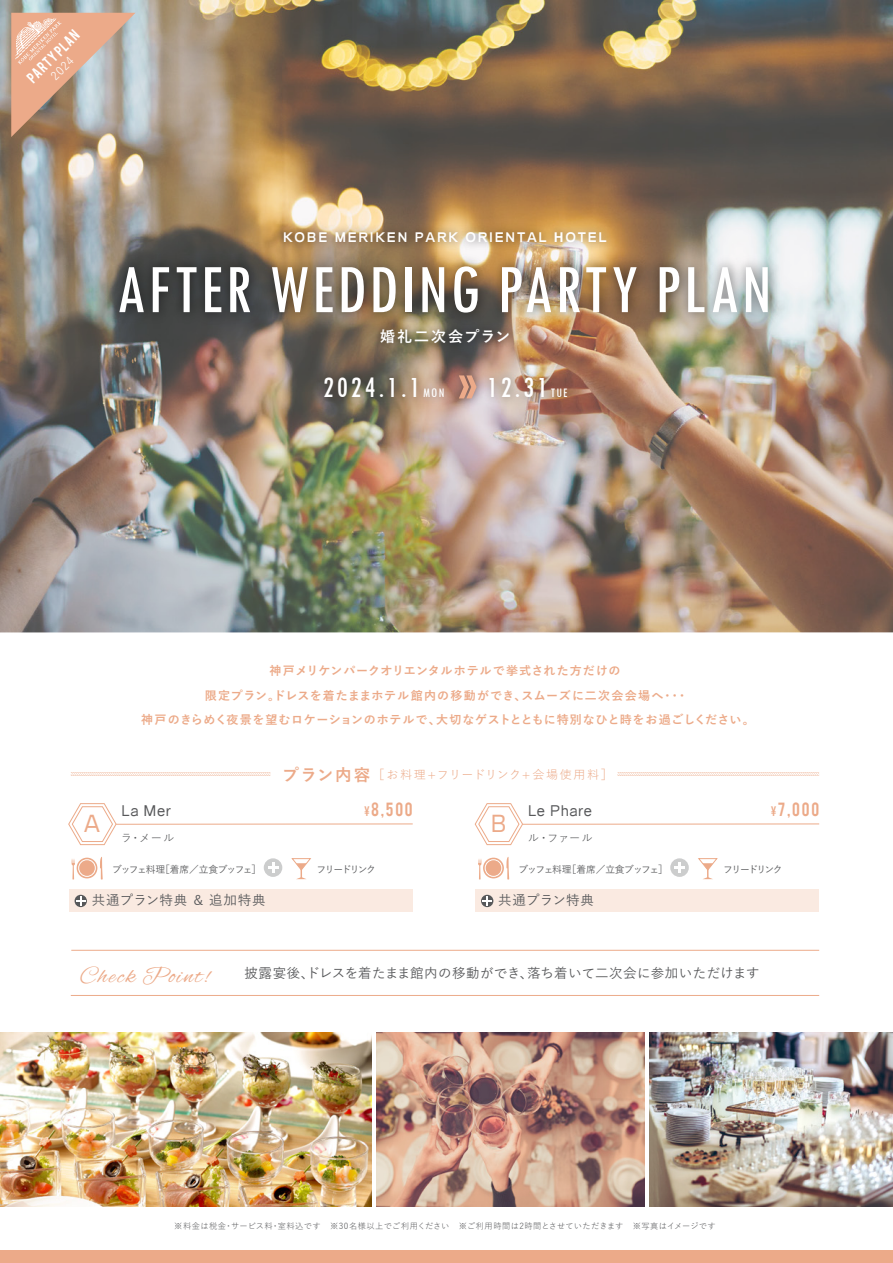
<style>
.page{position:relative;width:893px;height:1263px;background:#fff}
.page>*{position:absolute;margin:0;border:0;box-sizing:border-box;transform-origin:0 0}
.t1{font:condensed 72.3px "Tw Cen";letter-spacing:.025em;color:#fff}
.t2{font:condensed 30.45px "Tw Cen";letter-spacing:.09em;color:#fff}
.t3{font:24px "Alex Brush";letter-spacing:.07em;color:#ecaa89}
.t4{font:24px "Catriel";color:#ecaa89}
.t5{font:15px "Catriel";letter-spacing:.03em;color:#57585a}
.t6{font:15px "Bebas";letter-spacing:.12em;color:#ecaa89}
.t7{font:700 15px "Yu Gothic";letter-spacing:.13em;color:#fff}
.t8{font:500 13.5px "Yu Gothic";letter-spacing:.02em;color:#57585a}
.t9{font:700 13.5px "Catriel";letter-spacing:.13em;color:#fff}
.t10{font:500 13.5px "Yu Gothic";letter-spacing:.06em;color:#57585a}
.t11{font:condensed 13.5px "Tw Cen";letter-spacing:.09em;color:#fff}
.t12{font:12.15px "Bebas";color:#fff}
.t13{font:700 12px/24.3px "Yu Gothic";letter-spacing:.065em;color:#ecaa89;text-align:center}
.t14{font:12px "Yu Gothic";letter-spacing:.085em;color:#ecaa89}
.t15{font:11.25px "Yu Gothic";letter-spacing:.035em;color:#57585a}
.t16{font:11.25px "Yu Gothic";color:#fff}
.t17{font:500 9.75px "Yu Gothic";letter-spacing:-.1em;color:#57585a}
.t18{font:500 9.75px "Yu Gothic";letter-spacing:-.14em;color:#57585a}
.t19{font:8.25px "Yu Gothic";letter-spacing:.045em;color:#57585a}
.s1{font-weight:700;font-size:16.5px}
.s2{font-family:"DIN Condensed";font-weight:700;font-size:13.5px}
</style>
<div class="page">
<img style="left:0;top:0;width:893px;height:632px">
<svg style="left:11px;top:13px;width:125px;height:124px;background:#ccab98"></svg>
<img style="left:99px;top:237px;width:692px;height:110px">
<img style="left:310px;top:360px;width:272px;height:58px">
<img style="left:446px;top:362px;width:43px;height:49px">
<svg style="left:459px;top:375px;width:18px;height:23px"></svg>
<img style="left:367px;top:316px;width:158px;height:44px">
<div style="left:264px;top:858px;width:18px;height:19px;background:#cccdcd;border-radius:50%"></div>
<svg style="left:268px;top:862px;width:10px;height:11px"></svg>
<svg style="left:100px;top:857px;width:3px;height:22px"></svg>
<svg style="left:72px;top:859px;width:3px;height:20px"></svg>
<svg style="left:77px;top:858px;width:20px;height:20px"></svg>
<div style="left:78px;top:859px;width:18px;height:17px;border:1px solid #fff;border-radius:50%"></div>
<svg style="left:291px;top:858px;width:20px;height:21px"></svg>
<hr style="left:116px;top:823px;width:297px;height:2px;background:#ecaa89">
<svg style="left:68px;top:803px;width:49px;height:42px"></svg>
<div style="left:0;top:1250px;width:893px;height:13px;background:#ecaa89"></div>
<svg style="left:71px;top:772px;width:200px;height:4px"></svg>
<svg style="left:617px;top:772px;width:202px;height:4px"></svg>
<img style="left:0;top:1033px;width:371px;height:173px">
<img style="left:377px;top:1033px;width:267px;height:173px">
<img style="left:650px;top:1033px;width:243px;height:173px">
<div style="left:69px;top:889px;width:344px;height:23px;background:#faeae1"></div>
<svg style="left:75px;top:895px;width:12px;height:12px"></svg>
<svg style="left:76px;top:896px;width:9px;height:9px"></svg>
<svg style="left:670px;top:858px;width:19px;height:19px"></svg>
<svg style="left:674px;top:862px;width:11px;height:11px"></svg>
<svg style="left:506px;top:857px;width:3px;height:22px"></svg>
<svg style="left:478px;top:859px;width:3px;height:20px"></svg>
<svg style="left:483px;top:858px;width:21px;height:20px"></svg>
<div style="left:485px;top:859px;width:17px;height:17px;border:1px solid #fff;border-radius:50%"></div>
<svg style="left:698px;top:858px;width:20px;height:21px"></svg>
<hr style="left:523px;top:823px;width:296px;height:2px;background:#ecaa89">
<svg style="left:474px;top:803px;width:49px;height:42px"></svg>
<div style="left:475px;top:889px;width:344px;height:23px;background:#faeae1"></div>
<svg style="left:481px;top:895px;width:12px;height:12px"></svg>
<svg style="left:483px;top:896px;width:9px;height:9px"></svg>
<hr style="left:71px;top:950px;width:748px;height:1px;background:#ecaa89">
<hr style="left:71px;top:995px;width:748px;height:1px;background:#ecaa89">
<img style="left:270px;top:217px;width:352px;height:41px">
<p class="t12" style="left:24px;top:74px;width:68px;rotate:-45deg">PARTY PLAN</p>
<p class="t16" style="left:46px;top:70px;width:29px;rotate:-45deg">2024</p>
<p class="t9" style="left:283px;top:229px;width:325px">KOBE MERIKEN PARK ORIENTAL HOTEL</p>
<h1 class="t1" style="left:116px;top:246px;width:657px">AFTER WEDDING PARTY PLAN</h1>
<p class="t7" style="left:380px;top:328px;width:132px">婚礼二次会プラン</p>
<h2 class="t2" style="left:323px;top:369px;width:99px">2024.1.1</h2>
<p class="t11" style="left:423px;top:385px;width:23px">MON</p>
<h2 class="t2" style="left:487px;top:369px;width:63px">12.31</h2>
<p class="t11" style="left:551px;top:385px;width:18px">TUE</p>
<p class="t13" style="left:141px;top:659px;width:615px">神戸メリケンパークオリエンタルホテルで挙式された方だけの<br>限定プラン。ドレスを着たままホテル館内の移動ができ、スムーズに二次会会場へ・・・<br>神戸のきらめく夜景を望むロケーションのホテルで、大切なゲストとともに特別なひと時をお過ごしください。</p>
<h3 class="t4" style="left:84px;top:810px;width:18px">A</h3>
<p class="t5" style="left:122px;top:802px;width:51px">La Mer</p>
<p class="t15" style="left:121px;top:828px;width:55px">ラ・メール</p>
<p class="t14" style="left:283px;top:764px;width:332px"><span class="s1">プラン内容</span>［お料理+フリードリンク+会場使用料］</p>
<p class="t6" style="left:364px;top:799px;width:50px"><span class="s2">¥</span>8,500</p>
<h3 class="t4" style="left:491px;top:810px;width:18px">B</h3>
<p class="t5" style="left:528px;top:802px;width:66px">Le Phare</p>
<p class="t15" style="left:528px;top:828px;width:66px">ル・ファール</p>
<p class="t6" style="left:771px;top:799px;width:49px"><span class="s2">¥</span>7,000</p>
<p class="t17" style="left:112px;top:860px;width:151px">ブッフェ料理［着席／立食ブッフェ］</p>
<p class="t18" style="left:317px;top:860px;width:61px">フリードリンク</p>
<p class="t17" style="left:518px;top:860px;width:151px">ブッフェ料理［着席／立食ブッフェ］</p>
<p class="t18" style="left:723px;top:860px;width:61px">フリードリンク</p>
<p class="t10" style="left:92px;top:888px;width:175px">共通プラン特典 ＆ 追加特典</p>
<p class="t8" style="left:498px;top:888px;width:97px">共通プラン特典</p>
<h3 class="t3" style="left:80px;top:962px;width:131px">Check Point!</h3>
<p class="t8" style="left:245px;top:960px;width:516px">披露宴後、ドレスを着たまま館内の移動ができ、落ち着いて二次会に参加いただけます</p>
<p class="t19" style="left:174px;top:1218px;width:543px">※料金は税金・サービス料・室料込です　※30名様以上でご利用ください　※ご利用時間は2時間とさせていただきます　※写真はイメージです</p>
</div>
